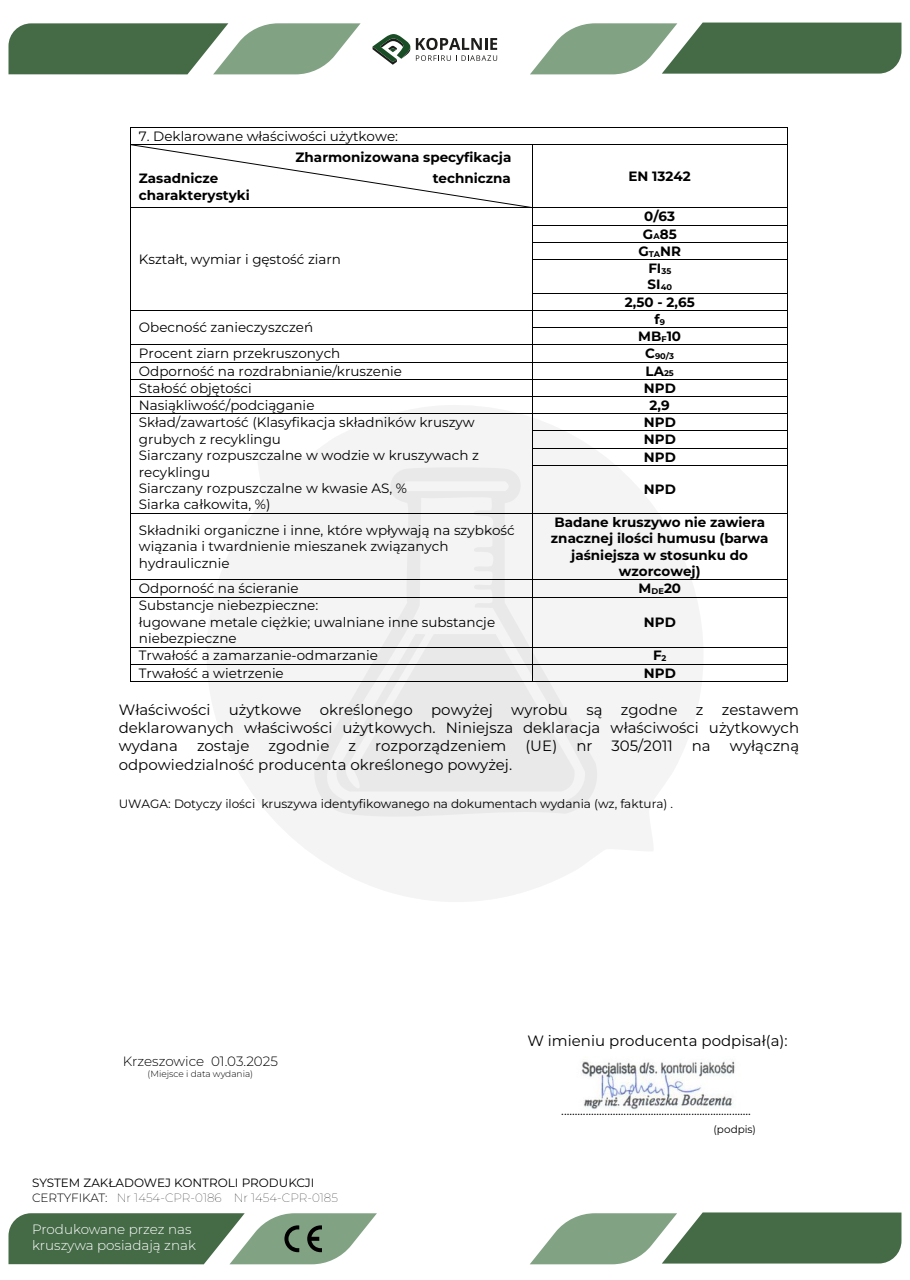
<style>
.page{position:relative;width:910px;height:1280px;background:#fff}
.page>*{position:absolute;margin:0;border:0;box-sizing:border-box;transform-origin:0 0}
.t1{font:15px/18.3px "Montserrat";color:#000;text-align:justify}
.t2{font:13.5px/16.5px "Montserrat";color:#000}
.t3{font:700 13.5px/17.1px "Montserrat";color:#000;text-align:center}
.t4{font:300 13.5px/16.2px "Montserrat";color:#fff}
.t5{font:300 13.5px "Montserrat";color:#000}
.t6{font:12.75px "Montserrat";color:#000}
.t7{font:12px/14.4px "Montserrat";color:#000}
.t8{font:10.5px "Montserrat";letter-spacing:.005em;color:#000}
.t9{font:300 9px "Montserrat";color:#000}
.t10{font:700 8.25px "Montserrat";color:#000}
.s1{font-size:8.25px}
.s2{font-size:13.5px}
.s3{font-weight:300}
.s4{font-weight:100}
</style>
<div class="page">
<img style="left:581px;top:1061px;width:154px;height:49px">
<svg style="left:530px;top:1212px;width:371px;height:52px;background:#719073"></svg>
<svg style="left:9px;top:23px;width:352px;height:51px;background:#729073"></svg>
<svg style="left:530px;top:23px;width:371px;height:51px;background:#6f8e71"></svg>
<svg style="left:207px;top:405px;width:497px;height:497px"></svg>
<svg style="left:240px;top:437px;width:431px;height:431px;fill:#f4f4f4"></svg>
<svg style="left:308px;top:467px;width:294px;height:356px;fill:#f4f4f4"></svg>
<svg style="left:401px;top:481px;width:109px;height:10px"></svg>
<svg style="left:323px;top:495px;width:263px;height:306px;fill:#f4f4f4"></svg>
<svg style="left:9px;top:1213px;width:368px;height:51px;background:#6d8b6e"></svg>
<svg style="left:373px;top:34px;width:37px;height:31px"></svg>
<svg style="left:416px;top:38px;width:81px;height:23px"></svg>
<hr style="left:131px;top:127px;width:656px;height:1px;background:#000">
<hr style="left:533px;top:144px;width:254px;height:1px;background:#000">
<svg style="left:787px;top:127px;width:1px;height:18px"></svg>
<hr style="left:787px;top:145px;width:1px;height:63px;background:#000">
<hr style="left:533px;top:208px;width:254px;height:1px;background:#000">
<hr style="left:533px;top:225px;width:254px;height:1px;background:#000">
<hr style="left:533px;top:242px;width:254px;height:1px;background:#000">
<svg style="left:130px;top:127px;width:403px;height:133px"></svg>
<hr style="left:533px;top:259px;width:254px;height:1px;background:#000">
<svg style="left:787px;top:208px;width:1px;height:52px"></svg>
<hr style="left:130px;top:260px;width:1px;height:33px;background:#000">
<hr style="left:532px;top:260px;width:1px;height:33px;background:#000">
<hr style="left:787px;top:260px;width:1px;height:33px;background:#000">
<hr style="left:533px;top:293px;width:254px;height:1px;background:#000">
<hr style="left:131px;top:310px;width:401px;height:1px;background:#000">
<hr style="left:533px;top:310px;width:254px;height:1px;background:#000">
<hr style="left:533px;top:327px;width:254px;height:1px;background:#000">
<hr style="left:131px;top:345px;width:401px;height:1px;background:#000">
<hr style="left:533px;top:345px;width:254px;height:1px;background:#000">
<hr style="left:131px;top:362px;width:401px;height:1px;background:#000">
<hr style="left:533px;top:362px;width:254px;height:1px;background:#000">
<hr style="left:131px;top:379px;width:401px;height:1px;background:#000">
<hr style="left:533px;top:379px;width:254px;height:1px;background:#000">
<hr style="left:131px;top:396px;width:401px;height:1px;background:#000">
<hr style="left:533px;top:396px;width:254px;height:1px;background:#000">
<hr style="left:131px;top:413px;width:401px;height:1px;background:#000">
<hr style="left:533px;top:413px;width:254px;height:1px;background:#000">
<hr style="left:533px;top:431px;width:254px;height:1px;background:#000">
<hr style="left:533px;top:448px;width:254px;height:1px;background:#000">
<svg style="left:130px;top:293px;width:1px;height:173px"></svg>
<svg style="left:532px;top:293px;width:1px;height:173px"></svg>
<hr style="left:533px;top:465px;width:254px;height:1px;background:#000">
<svg style="left:787px;top:293px;width:1px;height:173px"></svg>
<hr style="left:130px;top:466px;width:1px;height:47px;background:#000">
<hr style="left:532px;top:466px;width:1px;height:47px;background:#000">
<hr style="left:787px;top:466px;width:1px;height:47px;background:#000">
<hr style="left:131px;top:513px;width:401px;height:1px;background:#000">
<hr style="left:533px;top:513px;width:254px;height:1px;background:#000">
<hr style="left:130px;top:514px;width:1px;height:65px;background:#000">
<hr style="left:532px;top:514px;width:1px;height:65px;background:#000">
<hr style="left:787px;top:514px;width:1px;height:65px;background:#000">
<hr style="left:131px;top:579px;width:401px;height:1px;background:#000">
<hr style="left:533px;top:579px;width:254px;height:1px;background:#000">
<svg style="left:130px;top:579px;width:1px;height:18px"></svg>
<hr style="left:131px;top:597px;width:401px;height:1px;background:#000">
<svg style="left:532px;top:579px;width:1px;height:18px"></svg>
<hr style="left:533px;top:597px;width:254px;height:1px;background:#000">
<svg style="left:787px;top:579px;width:1px;height:18px"></svg>
<hr style="left:130px;top:597px;width:1px;height:50px;background:#000">
<hr style="left:532px;top:597px;width:1px;height:50px;background:#000">
<hr style="left:787px;top:597px;width:1px;height:50px;background:#000">
<hr style="left:131px;top:647px;width:401px;height:1px;background:#000">
<hr style="left:533px;top:647px;width:254px;height:1px;background:#000">
<hr style="left:131px;top:664px;width:401px;height:1px;background:#000">
<hr style="left:533px;top:664px;width:254px;height:1px;background:#000">
<svg style="left:130px;top:647px;width:1px;height:35px"></svg>
<hr style="left:131px;top:681px;width:401px;height:1px;background:#000">
<svg style="left:335px;top:634px;width:241px;height:171px"></svg>
<hr style="left:533px;top:681px;width:254px;height:1px;background:#000">
<svg style="left:787px;top:647px;width:1px;height:35px"></svg>
<p class="t2" style="left:139px;top:129px;width:261px">7. Deklarowane właściwości użytkowe:</p>
<p class="t3" style="left:295px;top:150px;width:217px">Zharmonizowana specyfikacja</p>
<p class="t3" style="left:139px;top:171px;width:81px">Zasadnicze</p>
<p class="t3" style="left:433px;top:171px;width:80px">techniczna</p>
<p class="t3" style="left:139px;top:187px;width:112px">charakterystyki</p>
<p class="t2" style="left:139px;top:252px;width:204px">Kształt, wymiar i gęstość ziarn</p>
<p class="t3" style="left:628px;top:168px;width:64px">EN 13242</p>
<p class="t3" style="left:625px;top:209px;width:71px">0/63<br>G<span class="s1">A</span>85<br>G<span class="s1">TA</span>NR<br>FI<span class="s1">35<br></span>SI<span class="s1">40<br></span>2,50 - 2,65</p>
<p class="t2" style="left:139px;top:320px;width:176px">Obecność zanieczyszczeń</p>
<p class="t3" style="left:638px;top:311px;width:44px">f<span class="s1">9<br></span>MB<span class="s1">F</span>10</p>
<p class="t2" style="left:139px;top:346px;width:203px">Procent ziarn przekruszonych</p>
<p class="t10" style="left:645px;top:350px;width:30px"><span class="s2">C</span>90/3</p>
<p class="t2" style="left:139px;top:363px;width:265px">Odporność na rozdrabnianie/kruszenie</p>
<p class="t3" style="left:646px;top:363px;width:30px">LA<span class="s1">25</span></p>
<p class="t2" style="left:139px;top:381px;width:114px">Stałość objętości</p>
<p class="t3" style="left:644px;top:380px;width:34px">NPD</p>
<p class="t2" style="left:139px;top:398px;width:177px">Nasiąkliwość/podciąganie</p>
<p class="t3" style="left:650px;top:397px;width:22px">2,9</p>
<p class="t2" style="left:139px;top:415px;width:342px">Skład/zawartość (Klasyfikacja składników kruszyw grubych z recyklingu<br>Siarczany rozpuszczalne w wodzie w kruszywach z recyklingu<br>Siarczany rozpuszczalne w kwasie AS, %<br>Siarka całkowita, %)</p>
<p class="t3" style="left:644px;top:415px;width:34px;text-align:justify">NPD NPD NPD</p>
<p class="t3" style="left:644px;top:481px;width:34px">NPD</p>
<p class="t2" style="left:139px;top:523px;width:377px">Składniki organiczne i inne, które wpływają na szybkość wiązania i twardnienie mieszanek związanych hydraulicznie</p>
<p class="t3" style="left:551px;top:514px;width:219px;line-height:16.5px">Badane kruszywo nie zawiera znacznej ilości humusu (barwa jaśniejsza w stosunku do wzorcowej)</p>
<p class="t2" style="left:139px;top:581px;width:161px">Odporność na ścieranie</p>
<p class="t3" style="left:639px;top:581px;width:44px">M<span class="s1">DE</span>20</p>
<p class="t2" style="left:139px;top:598px;width:358px">Substancje niebezpieczne:<br>ługowane metale ciężkie; uwalniane inne substancje niebezpieczne</p>
<p class="t3" style="left:644px;top:614px;width:34px">NPD</p>
<p class="t2" style="left:139px;top:648px;width:240px">Trwałość a zamarzanie-odmarzanie</p>
<p class="t3" style="left:653px;top:648px;width:15px">F<span class="s1">2</span></p>
<p class="t2" style="left:139px;top:666px;width:146px">Trwałość a wietrzenie</p>
<p class="t3" style="left:644px;top:665px;width:34px">NPD</p>
<p class="t1" style="left:119px;top:701px;width:682px">Właściwości użytkowe określonego powyżej wyrobu są zgodne z zestawem deklarowanych właściwości użytkowych. Niniejsza deklaracja właściwości użytkowych wydana</p>
<p class="t1" style="left:197px;top:738px;width:54px">zostaje</p>
<p class="t1" style="left:268px;top:738px;width:62px">zgodnie</p>
<p class="t1" style="left:348px;top:738px;width:9px">z</p>
<p class="t1" style="left:375px;top:738px;width:133px">rozporządzeniem</p>
<p class="t1" style="left:525px;top:738px;width:69px">(UE) nr</p>
<p class="t1" style="left:611px;top:738px;width:63px">305/2011</p>
<p class="t1" style="left:692px;top:738px;width:20px">na</p>
<p class="t1" style="left:730px;top:738px;width:71px">wyłączną</p>
<p class="t1" style="left:119px;top:756px;width:395px">odpowiedzialność producenta określonego powyżej.</p>
<p class="t7" style="left:119px;top:797px;width:556px">UWAGA: Dotyczy ilości kruszywa identyfikowanego na dokumentach wydania (wz, faktura) .</p>
<p class="t5" style="left:123px;top:1053px;width:157px">Krzeszowice 01.03.2025</p>
<p class="t9" style="left:148px;top:1068px;width:107px">(Miejsce i data wydania)</p>
<p class="t7" style="left:32px;top:1176px;width:307px">SYSTEM ZAKŁADOWEJ KONTROLI PRODUKCJI<br><span class="s3">CERTYFIKAT:</span> <span class="s4">Nr 1454-CPR-0186 Nr 1454-CPR-0185</span></p>
<p class="t4" style="left:32px;top:1222px;width:165px">Produkowane przez nas kruszywa posiadają znak</p>
<p class="t1" style="left:527px;top:1032px;width:262px">W imieniu producenta podpisał(a):</p>
<p class="t6" style="left:561px;top:1102px;width:191px">......................................................................</p>
<p class="t8" style="left:713px;top:1122px;width:44px">(podpis)</p>
</div>
